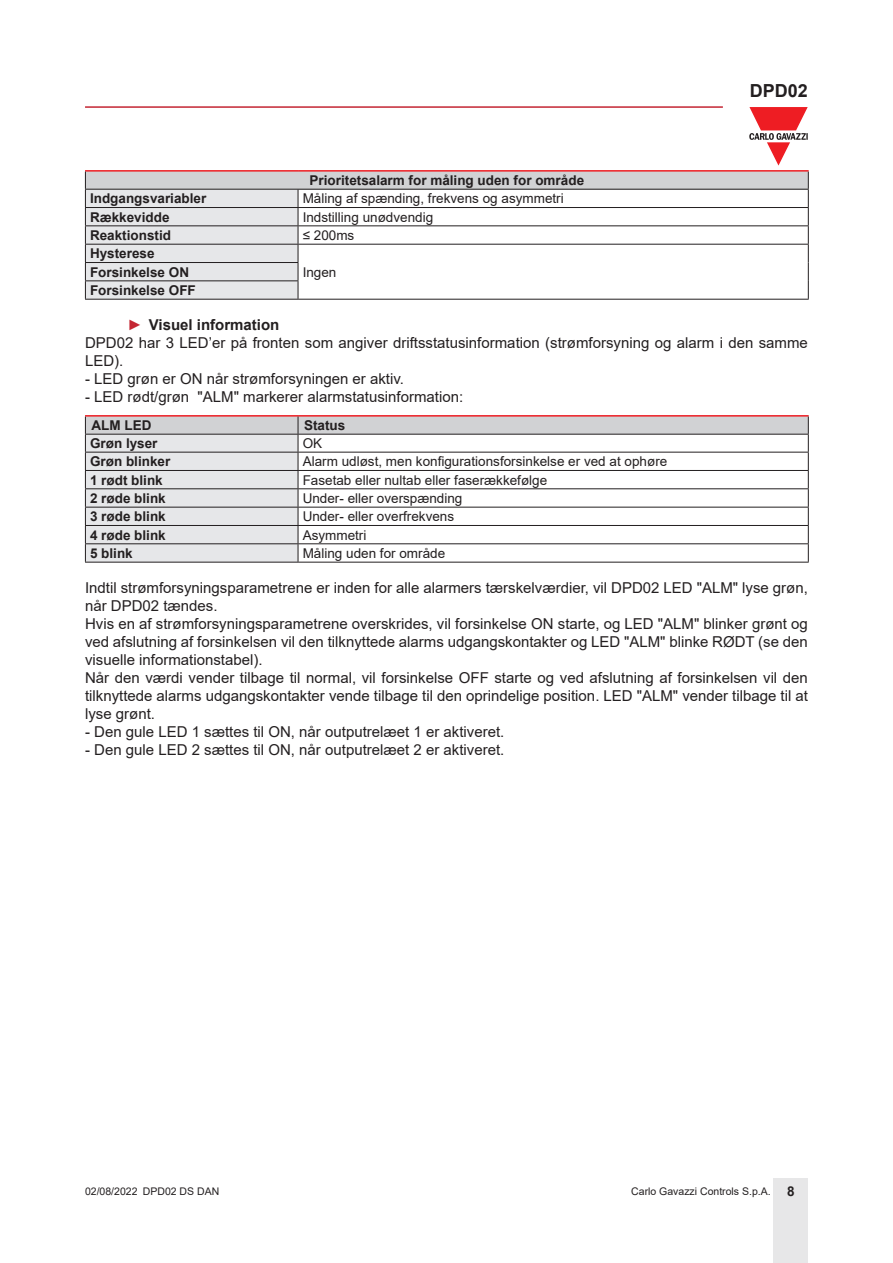
<style>
.page{position:relative;width:893px;height:1263px;background:#fff}
.page>*{position:absolute;margin:0;border:0;box-sizing:border-box;transform-origin:0 0}
.t1{font:700 18px "Arial";color:#231f20}
.Testo{font:15px/18px "Arial";color:#231f20}
.t2{font:700 15px "Arial";color:#231f20}
.TestoTabellaSx{font:13.5px "Arial";color:#231f20}
.TestoTabellaFndGSx{font:700 13.5px "Arial";color:#231f20}
.TitoloTabellaCen{font:700 13.5px "Arial";color:#231f20}
.TitoloTabellaFndGSx{font:700 13.5px "Arial";color:#231f20}
.TitoloTabellaSx{font:700 13.5px "Arial";color:#231f20}
.t3{font:10.5px "Arial";color:#231f20}
.s1{font-weight:400;color:#c42633}
.s2{font-weight:700;font-size:13.5px}
</style>
<div class="page">
<hr style="left:85px;top:106px;width:638px;height:2px;background:#c42633">
<div style="left:774px;top:1178px;width:34px;height:85px;background:#e7e7e8"></div>
<svg style="left:749px;top:107px;width:59px;height:59px"></svg>
<div style="left:85px;top:171px;width:723px;height:18px;background:#d1d2d4"></div>
<hr style="left:85px;top:170px;width:213px;height:2px;background:#ee1d23">
<hr style="left:298px;top:170px;width:511px;height:2px;background:#ee1d23">
<hr style="left:298px;top:189px;width:511px;height:1px;background:#231f20">
<hr style="left:298px;top:207px;width:511px;height:1px;background:#231f20">
<hr style="left:298px;top:225px;width:511px;height:1px;background:#231f20">
<hr style="left:298px;top:244px;width:511px;height:1px;background:#231f20">
<svg style="left:85px;top:172px;width:214px;height:127px;background:#d7d7d9"></svg>
<svg style="left:808px;top:172px;width:1px;height:127px"></svg>
<hr style="left:85px;top:299px;width:213px;height:1px;background:#231f20">
<hr style="left:298px;top:299px;width:511px;height:1px;background:#231f20">
<hr style="left:85px;top:415px;width:213px;height:2px;background:#ee1d23">
<hr style="left:298px;top:415px;width:511px;height:2px;background:#ee1d23">
<svg style="left:85px;top:416px;width:724px;height:146px"></svg>
<hr style="left:85px;top:562px;width:213px;height:1px;background:#231f20">
<hr style="left:298px;top:562px;width:511px;height:1px;background:#231f20">
<p class="TitoloTabellaCen" style="left:310px;top:171px;width:276px">Prioritetsalarm for måling uden for område</p>
<p class="t1" style="left:750px;top:78px;width:60px">DPD02</p>
<p class="TestoTabellaFndGSx" style="left:90px;top:189px;width:118px">Indgangsvariabler</p>
<p class="TestoTabellaSx" style="left:303px;top:189px;width:263px">Måling af spænding, frekvens og asymmetri</p>
<p class="TestoTabellaFndGSx" style="left:90px;top:207px;width:81px">Rækkevidde</p>
<p class="TestoTabellaSx" style="left:303px;top:208px;width:132px">Indstilling unødvendig</p>
<p class="TestoTabellaFndGSx" style="left:90px;top:226px;width:83px">Reaktionstid</p>
<p class="TestoTabellaSx" style="left:303px;top:226px;width:53px">≤ 200ms</p>
<p class="TestoTabellaFndGSx" style="left:90px;top:244px;width:66px">Hysterese</p>
<p class="TestoTabellaFndGSx" style="left:90px;top:262px;width:101px">Forsinkelse ON</p>
<p class="TestoTabellaSx" style="left:303px;top:263px;width:35px">Ingen</p>
<p class="TestoTabellaFndGSx" style="left:90px;top:281px;width:107px">Forsinkelse OFF</p>
<p class="t2" style="left:128px;top:314px;width:153px"><span class="s1">►</span> Visuel information</p>
<p class="Testo" style="left:85px;top:334px;width:724px">DPD02 har 3 LED’er på fronten som angiver driftsstatusinformation (strømforsyning og alarm i den samme<br>LED).</p>
<p class="Testo" style="left:85px;top:370px;width:320px">- LED grøn er ON når strømforsyningen er aktiv.</p>
<p class="Testo" style="left:85px;top:388px;width:380px">- LED rødt/grøn "ALM" markerer alarmstatusinformation:</p>
<p class="TitoloTabellaFndGSx" style="left:91px;top:416px;width:61px">ALM LED</p>
<p class="TitoloTabellaSx" style="left:304px;top:416px;width:43px">Status</p>
<p class="TestoTabellaFndGSx" style="left:90px;top:434px;width:69px">Grøn lyser</p>
<p class="TestoTabellaSx" style="left:303px;top:434px;width:21px">OK</p>
<p class="TestoTabellaFndGSx" style="left:90px;top:452px;width:82px">Grøn blinker</p>
<p class="TestoTabellaSx" style="left:303px;top:452px;width:366px">Alarm udløst, men konfigurationsforsinkelse er ved at ophøre</p>
<p class="TestoTabellaFndGSx" style="left:90px;top:470px;width:74px">1 rødt blink</p>
<p class="TestoTabellaSx" style="left:303px;top:470px;width:246px">Fasetab eller nultab eller faserækkefølge</p>
<p class="TestoTabellaFndGSx" style="left:90px;top:489px;width:77px">2 røde blink</p>
<p class="TestoTabellaSx" style="left:303px;top:489px;width:161px">Under- eller overspænding</p>
<p class="TestoTabellaFndGSx" style="left:90px;top:507px;width:77px">3 røde blink</p>
<p class="TestoTabellaSx" style="left:303px;top:507px;width:153px">Under- eller overfrekvens</p>
<p class="TestoTabellaFndGSx" style="left:90px;top:525px;width:77px">4 røde blink</p>
<p class="TestoTabellaSx" style="left:303px;top:525px;width:65px">Asymmetri</p>
<p class="TestoTabellaFndGSx" style="left:90px;top:544px;width:44px">5 blink</p>
<p class="TestoTabellaSx" style="left:303px;top:544px;width:144px">Måling uden for område</p>
<p class="Testo" style="left:85px;top:579px;width:724px">Indtil strømforsyningsparametrene er inden for alle alarmers tærskelværdier, vil DPD02 LED "ALM" lyse grøn, når DPD02 tændes.</p>
<p class="Testo" style="left:85px;top:615px;width:724px;text-align:justify">Hvis en af strømforsyningsparametrene overskrides, vil forsinkelse ON starte, og LED "ALM" blinker grønt og ved afslutning af forsinkelsen vil den tilknyttede alarms udgangskontakter og LED "ALM" blinke RØDT (se den visuelle informationstabel).</p>
<p class="Testo" style="left:85px;top:669px;width:724px;text-align:justify">Når den værdi vender tilbage til normal, vil forsinkelse OFF starte og ved afslutning af forsinkelsen vil den tilknyttede alarms udgangskontakter vende tilbage til den oprindelige position. LED "ALM" vender tilbage til at lyse grønt.</p>
<p class="Testo" style="left:85px;top:723px;width:421px">- Den gule LED 1 sættes til ON, når outputrelæet 1 er aktiveret.</p>
<p class="Testo" style="left:85px;top:741px;width:421px">- Den gule LED 2 sættes til ON, når outputrelæet 2 er aktiveret.</p>
<p class="t3" style="left:85px;top:1183px;width:136px">02/08/2022 DPD02 DS DAN</p>
<p class="t3" style="left:631px;top:1183px;width:165px">Carlo Gavazzi Controls S.p.A. <span class="s2">8</span></p>
</div>
